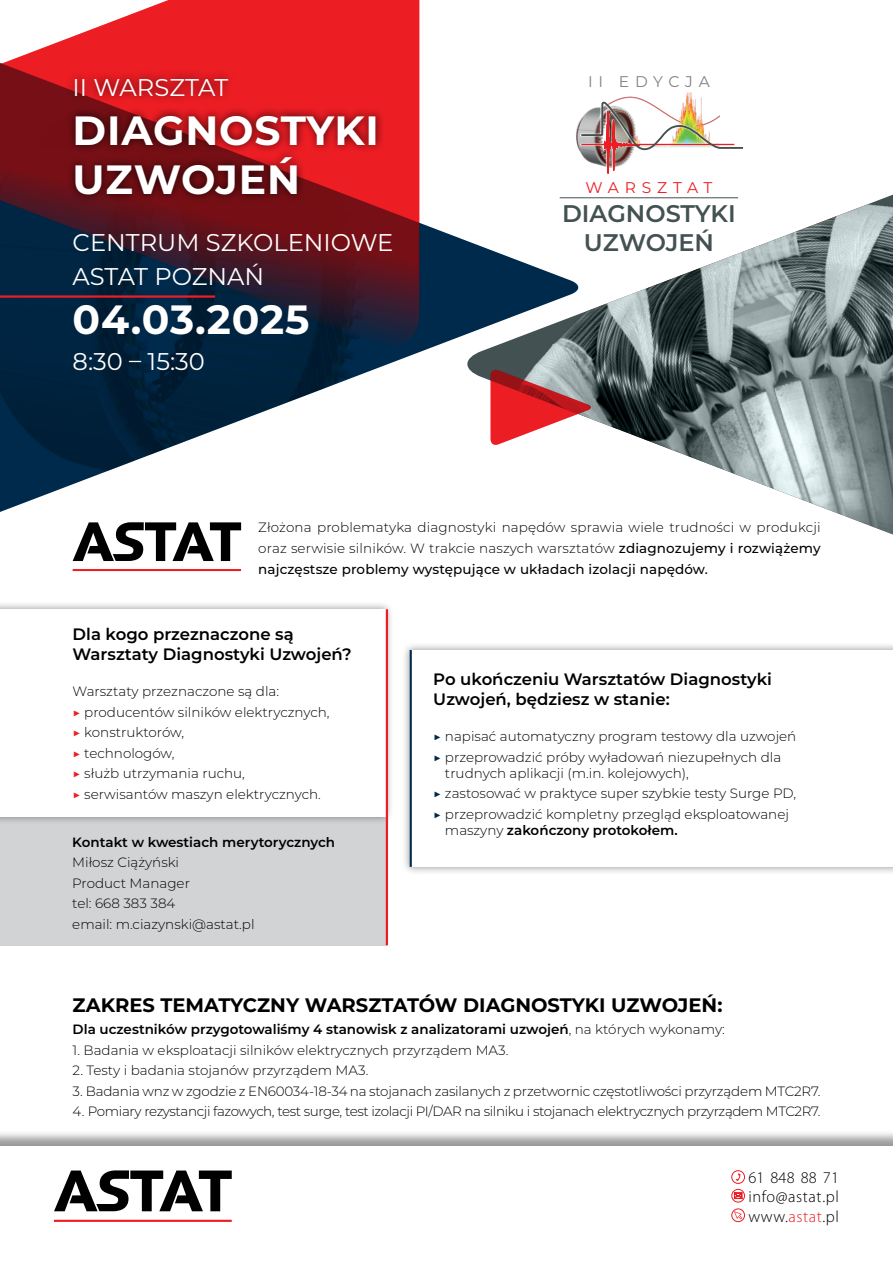
<style>
.page{position:relative;width:893px;height:1263px;background:#fff}
.page>*{position:absolute;margin:0;border:0;box-sizing:border-box;transform-origin:0 0}
.t1{font:700 40.8px/49.1px "Montserrat";letter-spacing:.02em;color:#fff}
.t2{font:24.15px/34.2px "Montserrat";color:#fff}
.t3{font:600 24px/28.8px "Montserrat";color:#435152;text-align:center}
.t4{font:700 19.5px "Montserrat";color:#000}
.t5{font:600 16.5px/19.8px "Montserrat";color:#000}
.t6{font:300 16.35px/19.6px "Myriad Pro";letter-spacing:.035em;color:#000;text-align:justify}
.t7{font:15.45px "Montserrat";letter-spacing:.375em;color:#ed1d24}
.t8{font:15.45px "Montserrat";letter-spacing:.37em;color:#808285}
.t9{font:300 13.5px/20.4px "Montserrat";color:#000}
.t10{font:600 13.5px "Montserrat";color:#000}
.t11{font:300 13.5px "Montserrat";letter-spacing:-.03em;color:#000}
.s1{font-weight:500}
.s2{font-weight:400;color:#ed1d24}
.s3{font-weight:400;color:#002a4b}
.s4{font-weight:300}
.s5{color:#ed1d24}
</style>
<div class="page">
<div style="left:0;top:817px;width:387px;height:128px;background:#d1d3d4"></div>
<div style="left:0;top:1129px;width:893px;height:134px;background:#000;opacity:.4"></div>
<div style="left:0;top:1146px;width:893px;height:117px;background:#fff"></div>
<svg style="left:0;top:53px;width:463px;height:459px"></svg>
<img style="left:0;top:348px;width:376px;height:156px">
<img style="left:463px;top:195px;width:430px;height:339px">
<svg style="left:0;top:0;width:419px;height:348px;background:#732735"></svg>
<svg style="left:736px;top:1173px;width:4px;height:8px"></svg>
<div style="left:731px;top:1170px;width:14px;height:14px;border:1px solid #ed1d24;border-radius:50%"></div>
<svg style="left:734px;top:1192px;width:8px;height:7px"></svg>
<div style="left:731px;top:1189px;width:14px;height:13px;border:1px solid #ed1d24;border-radius:50%"></div>
<div style="left:731px;top:1209px;width:14px;height:13px;border:1px solid #ed1d24;border-radius:50%"></div>
<svg style="left:734px;top:1211px;width:8px;height:8px"></svg>
<svg style="left:54px;top:1170px;width:178px;height:41px"></svg>
<hr style="left:54px;top:1220px;width:178px;height:2px;background:#ed1d24">
<img style="left:576px;top:122px;width:3px;height:28px">
<img style="left:579px;top:92px;width:164px;height:82px">
<hr style="left:560px;top:197px;width:178px;height:1px;background:#435152">
<hr style="left:0;top:295px;width:215px;height:3px;background:#ed1d24">
<div style="left:66px;top:70px;width:318px;height:133px;background:#000;opacity:.75"></div>
<svg style="left:491px;top:369px;width:101px;height:77px"></svg>
<svg style="left:73px;top:522px;width:168px;height:39px"></svg>
<hr style="left:73px;top:569px;width:168px;height:2px;background:#ed1d24">
<div style="left:0;top:601px;width:394px;height:224px;background:#000;opacity:.4"></div>
<div style="left:0;top:609px;width:386px;height:208px;background:#fff"></div>
<hr style="left:386px;top:609px;width:2px;height:336px;background:#ed1d24">
<div style="left:401px;top:641px;width:492px;height:234px;background:#000;opacity:.4"></div>
<div style="left:410px;top:650px;width:483px;height:217px;background:#fff"></div>
<hr style="left:410px;top:650px;width:2px;height:217px;background:#002a4b">
<h2 class="t2" style="left:73px;top:69px;width:157px">II WARSZTAT</h2>
<h1 class="t1" style="left:73px;top:104px;width:308px">DIAGNOSTYKI<br>UZWOJEŃ</h1>
<h2 class="t2" style="left:73px;top:224px;width:322px">CENTRUM SZKOLENIOWE<br>ASTAT POZNAŃ</h2>
<h1 class="t1" style="left:73px;top:293px;width:238px">04.03.2025</h1>
<h2 class="t2" style="left:73px;top:343px;width:134px">8:30 – 15:30</h2>
<p class="t8" style="left:588px;top:71px;width:123px">II EDYCJA</p>
<p class="t7" style="left:585px;top:177px;width:129px">WARSZTAT</p>
<h3 class="t3" style="left:562px;top:198px;width:175px">DIAGNOSTYKI<br>UZWOJEŃ</h3>
<p class="t9" style="left:258px;top:516px;width:564px;line-height:21px;text-align:justify">Złożona problematyka diagnostyki napędów sprawia wiele trudności w produkcji oraz serwisie silników. W trakcie naszych warsztatów <span class="s1">zdiagnozujemy i rozwiążemy najczęstsze problemy występujące w układach izolacji napędów.</span></p>
<p class="t5" style="left:73px;top:624px;width:281px">Dla kogo przeznaczone są<br>Warsztaty Diagnostyki Uzwojeń?</p>
<p class="t9" style="left:73px;top:681px;width:258px">Warsztaty przeznaczone są dla:<br><span class="s2">▶</span> producentów silników elektrycznych, <span class="s2">▶</span> konstruktorów,<br><span class="s2">▶</span> technologów,<br><span class="s2">▶</span> służb utrzymania ruchu,<br><span class="s2">▶</span> serwisantów maszyn elektrycznych.</p>
<p class="t10" style="left:72px;top:832px;width:264px">Kontakt w kwestiach merytorycznych</p>
<p class="t9" style="left:72px;top:852px;width:184px">Miłosz Ciążyński<br>Product Manager<br>tel: 668 383 384<br>email: m.ciazynski@astat.pl</p>
<p class="t5" style="left:433px;top:669px;width:340px">Po ukończeniu Warsztatów Diagnostyki<br>Uzwojeń, będziesz w stanie:</p>
<p class="t9" style="left:433px;top:726px;width:365px"><span class="s3">▶</span> napisać automatyczny program testowy dla uzwojeń <span class="s3">▶</span> przeprowadzić próby wyładowań niezupełnych dla</p>
<p class="t9" style="left:433px;top:762px;width:364px;text-indent:12px">trudnych aplikacji (m.in. kolejowych),<br><span class="s3">▶</span> zastosować w praktyce super szybkie testy Surge PD, <span class="s3">▶</span> przeprowadzić kompletny przegląd eksploatowanej</p>
<p class="t10" style="left:445px;top:821px;width:234px"><span class="s4">maszyny</span> zakończony protokołem.</p>
<h3 class="t4" style="left:73px;top:991px;width:651px">ZAKRES TEMATYCZNY WARSZTATÓW DIAGNOSTYKI UZWOJEŃ:</h3>
<p class="t10" style="left:73px;top:1020px;width:654px">Dla uczestników przygotowaliśmy 4 stanowisk z analizatorami uzwojeń<span class="s4">, na których wykonamy:</span></p>
<p class="t9" style="left:73px;top:1039px;width:437px">1. Badania w eksploatacji silników elektrycznych przyrządem MA3.</p>
<p class="t9" style="left:73px;top:1060px;width:297px">2. Testy i badania stojanów przyrządem MA3.</p>
<p class="t9" style="left:73px;top:1080px;width:749px">3. Badania wnz w zgodzie z EN60034-18-34 na stojanach zasilanych z przetwornic częstotliwości przyrządem MTC2R7.</p>
<p class="t11" style="left:73px;top:1102px;width:749px">4. Pomiary rezystancji fazowych, test surge, test izolacji PI/DAR na silniku i stojanach elektrycznych przyrządem MTC2R7.</p>
<p class="t6" style="left:748px;top:1167px;width:92px">61 848 88 71 info@astat.pl www.<span class="s5">astat</span>.pl</p>
</div>
